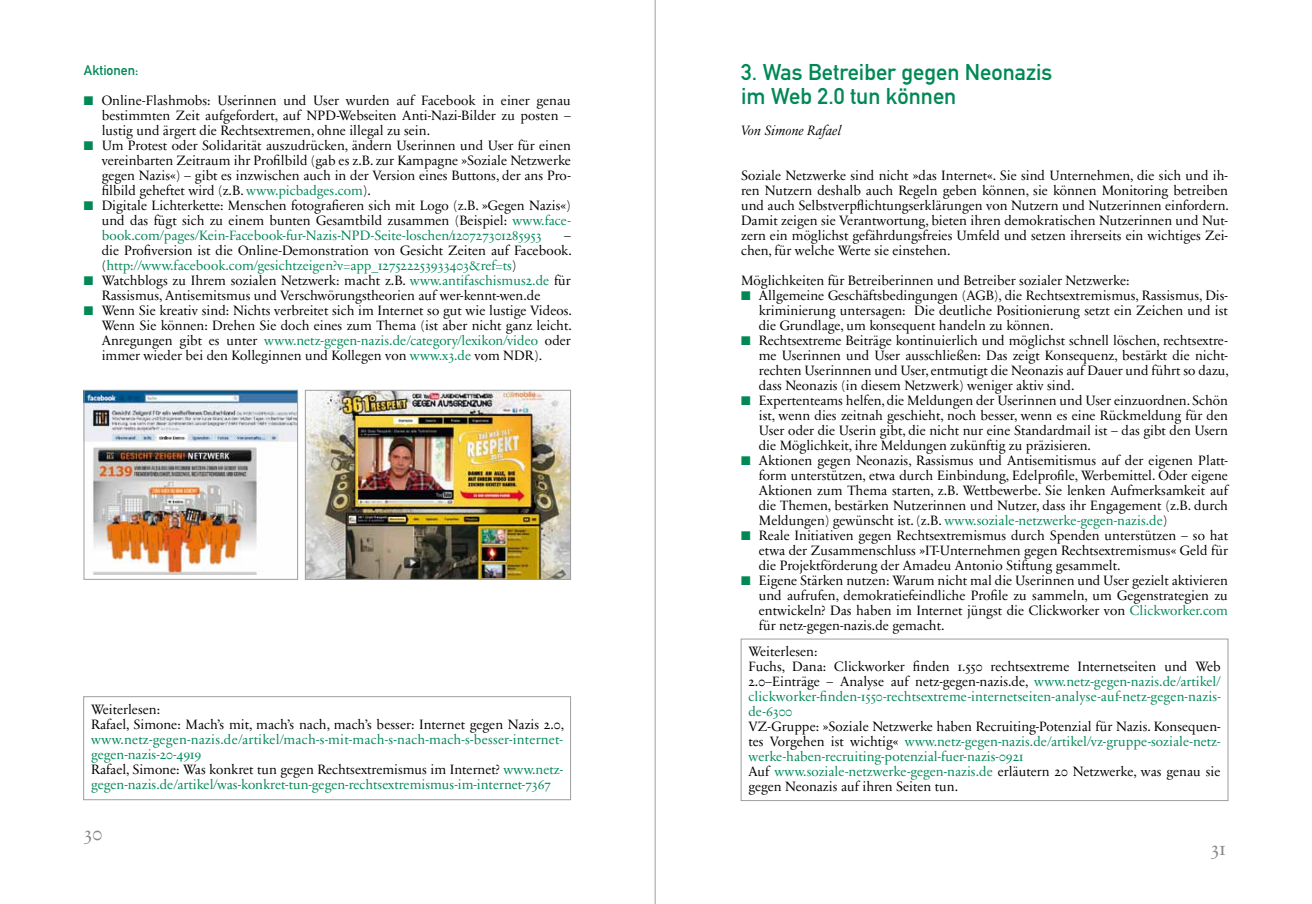
<style>
.page{position:relative;width:1312px;height:904px;background:#fff}
.page>*{position:absolute;margin:0;border:0;box-sizing:border-box;transform-origin:0 0}
.t1{font:22.5px/23.8px "DIN Mittelschrift";color:#085}
.t2{font:20px "Sabon Next LT Display Os F";color:#87888a}
.t3{font:13.75px/15px "Sabon Next LT Display Os F";color:#000;text-align:justify}
.t4{font:13.75px/15px "Sabon Next LT Display Os F";color:#085}
.t5{font:13.75px "Sabon Next LT Display Italic Os F";color:#000}
.t6{font:13.75px "DIN Mittelschrift";color:#085}
.s1{color:#085}
.s2{color:#000}
</style>
<div class="page">
<hr style="left:654px;top:0;width:1px;height:904px;background:#9c9e9f">
<div style="left:83px;top:696px;width:487px;height:104px;border:1px solid #9c9e9f"></div>
<div style="left:740px;top:638px;width:487px;height:162px;border:1px solid #9c9e9f"></div>
<img style="left:307px;top:392px;width:261px;height:185px">
<div style="left:305px;top:390px;width:265px;height:189px;border:1px solid #9c9e9f"></div>
<img style="left:86px;top:392px;width:210px;height:182px">
<div style="left:84px;top:390px;width:214px;height:189px;border:1px solid #9c9e9f"></div>
<p class="t6" style="left:84px;top:62px;width:56px">Aktionen:</p>
<p class="t3" style="left:102px;top:93px;width:470px;text-indent:-18px"><span class="s1">■</span> Online-Flashmobs: Userinnen und User wurden auf Facebook in einer genau bestimmten Zeit aufgefordert, auf NPD-Webseiten Anti-Nazi-Bilder zu posten – lustig und ärgert die Rechtsextremen, ohne illegal zu sein.</p>
<p class="t3" style="left:102px;top:138px;width:470px;text-indent:-18px"><span class="s1">■</span> Um Protest oder Solidarität auszudrücken, ändern Userinnen und User für einen vereinbarten Zeitraum ihr Profilbild (gab es z.B. zur Kampagne »Soziale Netzwerke gegen Nazis«) – gibt es inzwischen auch in der Version eines Buttons, der ans Pro&shy;filbild geheftet wird (z.B. <span class="s1">www.picbadges.com</span>).</p>
<p class="t3" style="left:102px;top:198px;width:470px;text-indent:-18px"><span class="s1">■</span> Digitale Lichterkette: Menschen fotografieren sich mit Logo (z.B. »Gegen Nazis«) und das fügt sich zu einem bunten Gesamtbild zusammen (Beispiel: <span class="s1">www.face&shy;book.com/pages/Kein-Facebook-fur-Nazis-NPD-Seite-loschen/120727301285953</span></p>
<p class="t3" style="left:102px;top:228px;width:471px;text-indent:462px">– die Profiversion ist die Online-Demonstration von Gesicht Zeiten auf Facebook. (<span class="s1">http://www.facebook.com/gesichtzeigen?v=app_127522253933403&amp;ref=ts</span>)</p>
<p class="t3" style="left:102px;top:273px;width:470px;text-indent:-18px"><span class="s1">■</span> Watchblogs zu Ihrem sozialen Netzwerk: macht z.B. <span class="s1">www.antifaschismus2.de</span> für<br>Rassismus, Antisemitsmus und Verschwörungstheorien auf wer-kennt-wen.de</p>
<p class="t3" style="left:102px;top:303px;width:471px;text-indent:-18px"><span class="s1">■</span> Wenn Sie kreativ sind: Nichts verbreitet sich im Internet so gut wie lustige Videos.<br>Wenn Sie können: Drehen Sie doch eines zum Thema (ist aber nicht ganz leicht.<br>Anregungen gibt es unter <span class="s1">www.netz-gegen-nazis.de/category/lexikon/video</span> oder immer wieder bei den Kolleginnen und Kollegen von <span class="s1">www.x3.de</span> vom NDR).</p>
<p class="t3" style="left:91px;top:702px;width:474px">Weiterlesen:<br>Rafael, Simone: Mach’s mit, mach’s nach, mach’s besser: Internet gegen Nazis 2.0,</p>
<p class="t4" style="left:91px;top:732px;width:473px">www.netz-gegen-nazis.de/artikel/mach-s-mit-mach-s-nach-mach-s-besser-internet&shy;gegen-nazis-20-4919<br><span class="s2">Rafael, Simone: Was konkret tun gegen Rechtsextremismus im Internet?</span> www.netz&shy;gegen-nazis.de/artikel/was-konkret-tun-gegen-rechtsextremismus-im-internet-7367</p>
<h2 class="t2" style="left:84px;top:822px;width:20px">30</h2>
<h1 class="t1" style="left:741px;top:60px;width:312px">3. Was Betreiber gegen Neonazis im Web 2.0 tun können</h1>
<p class="t5" style="left:741px;top:122px;width:102px">Von Simone Rafael</p>
<p class="t3" style="left:741px;top:168px;width:489px">Soziale Netzwerke sind nicht »das Internet«. Sie sind Unternehmen, die sich und ih&shy;ren Nutzern deshalb auch Regeln geben können, sie können Monitoring betreiben und auch Selbstverpflichtungserklärungen von Nutzern und Nutzerinnen einfordern.<br>Damit zeigen sie Verantwortung, bieten ihren demokratischen Nutzerinnen und Nut&shy;zern ein möglichst gefährdungsfreies Umfeld und setzen ihrerseits ein wichtiges Zei&shy;chen, für welche Werte sie einstehen.</p>
<p class="t3" style="left:741px;top:273px;width:390px">Möglichkeiten für Betreiberinnen und Betreiber sozialer Netzwerke:</p>
<p class="t3" style="left:758px;top:288px;width:470px;text-indent:-18px"><span class="s1">■</span> Allgemeine Geschäftsbedingungen (AGB), die Rechtsextremismus, Rassismus, Dis&shy;kriminierung untersagen: Die deutliche Positionierung setzt ein Zeichen und ist die Grundlage, um konsequent handeln zu können.</p>
<p class="t3" style="left:758px;top:333px;width:471px;text-indent:-18px"><span class="s1">■</span> Rechtsextreme Beiträge kontinuierlich und möglichst schnell löschen, rechtsextre&shy;me Userinnen und User ausschließen: Das zeigt Konsequenz, bestärkt die nicht&shy;rechten Userinnnen und User, entmutigt die Neonazis auf Dauer und führt so dazu, dass Neonazis (in diesem Netzwerk) weniger aktiv sind.</p>
<p class="t3" style="left:758px;top:393px;width:470px;text-indent:-18px"><span class="s1">■</span> Expertenteams helfen, die Meldungen der Userinnen und User einzuordnen. Schön ist, wenn dies zeitnah geschieht, noch besser, wenn es eine Rückmeldung für den User oder die Userin gibt, die nicht nur eine Standardmail ist – das gibt den Usern die Möglichkeit, ihre Meldungen zukünftig zu präzisieren.</p>
<p class="t3" style="left:758px;top:453px;width:470px;text-indent:-18px"><span class="s1">■</span> Aktionen gegen Neonazis, Rassismus und Antisemitismus auf der eigenen Platt&shy;form unterstützen, etwa durch Einbindung, Edelprofile, Werbemittel. Oder eigene Aktionen zum Thema starten, z.B. Wettbewerbe. Sie lenken Aufmerksamkeit auf die Themen, bestärken Nutzerinnen und Nutzer, dass ihr Engagement (z.B. durch Meldungen) gewünscht ist. (z.B. <span class="s1">www.soziale-netzwerke-gegen-nazis.de</span>)</p>
<p class="t3" style="left:758px;top:528px;width:470px;text-indent:-18px"><span class="s1">■</span> Reale Initiativen gegen Rechtsextremismus durch Spenden unterstützen – so hat etwa der Zusammenschluss »IT-Unternehmen gegen Rechtsextremismus« Geld für die Projektförderung der Amadeu Antonio Stiftung gesammelt.</p>
<p class="t3" style="left:758px;top:573px;width:470px;text-indent:-18px"><span class="s1">■</span> Eigene Stärken nutzen: Warum nicht mal die Userinnen und User gezielt aktivieren und aufrufen, demokratiefeindliche Profile zu sammeln, um Gegenstrategien zu entwickeln? Das haben im Internet jüngst die Clickworker von <span class="s1">Clickworker.com </span>für netz-gegen-nazis.de gemacht.</p>
<p class="t3" style="left:748px;top:644px;width:474px;text-align:left">Weiterlesen:<br>Fuchs, Dana: Clickworker finden 1.550 rechtsextreme Internetseiten und Web 2.0–Einträge – Analyse auf netz-gegen-nazis.de, <span class="s1">www.netz-gegen-nazis.de/artikel/ clickworker-finden-1550-rechtsextreme-internetseiten-analyse-auf-netz-gegen-nazis&shy;de-6300</span></p>
<p class="t3" style="left:748px;top:719px;width:473px;text-align:left">VZ-Gruppe: »Soziale Netzwerke haben Recruiting-Potenzial für Nazis. Konsequen&shy;tes Vorgehen ist wichtig« <span class="s1">www.netz-gegen-nazis.de/artikel/vz-gruppe-soziale-netz&shy;werke-haben-recruiting-potenzial-fuer-nazis-0921<br></span>Auf <span class="s1">www.soziale-netzwerke-gegen-nazis.de</span> erläutern 20 Netzwerke, was genau sie gegen Neonazis auf ihren Seiten tun.</p>
<h2 class="t2" style="left:1210px;top:837px;width:16px">31</h2>
</div>
